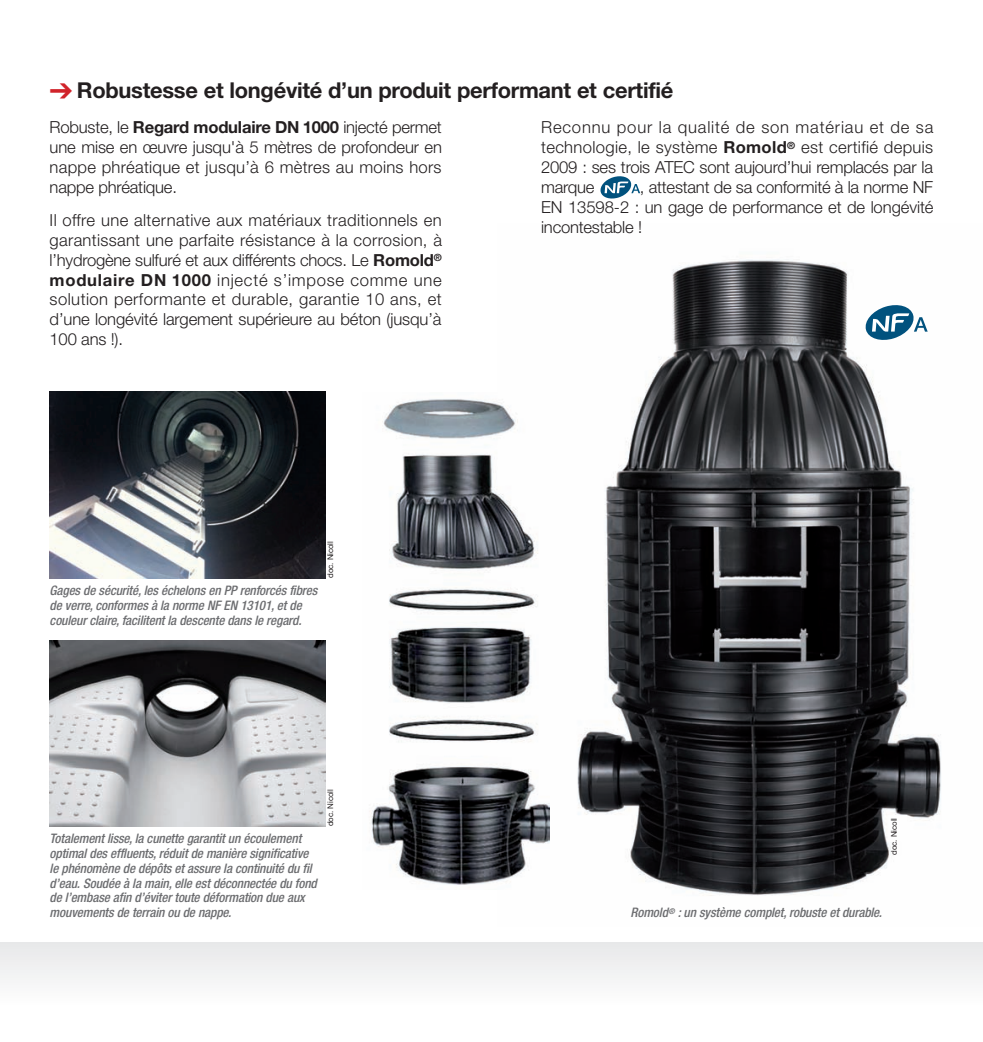
<style>
.page{position:relative;width:983px;height:1042px;background:#fff}
.page>*{position:absolute;margin:0;border:0;box-sizing:border-box;transform-origin:0 0}
.t1{font:700 21.88px "Helvetica Neue";letter-spacing:-.015em;color:#231f20}
.t2{font:300 16.62px/19.9px "Helvetica Neue";letter-spacing:-.01em;color:#231f20;text-align:justify}
.t3{font:italic 500 condensed 13.12px/14.9px "Helvetica Neue";letter-spacing:-.01em;color:#6c6d70}
.t4{font:7.88px "Helvetica Neue";letter-spacing:-.01em;color:#231f20}
.s1{color:#d1232a}
.s2{font-weight:700}
</style>
<div class="page">
<img style="left:549px;top:259px;width:392px;height:637px">
<div style="left:0;top:943px;width:982px;height:62px;background:#f2f3f4"></div>
<img style="left:50px;top:392px;width:275px;height:186px">
<svg style="left:600px;top:176px;width:40px;height:23px"></svg>
<img style="left:50px;top:640px;width:275px;height:186px">
<img style="left:369px;top:399px;width:180px;height:486px">
<svg style="left:865px;top:305px;width:62px;height:35px"></svg>
<h1 class="t1" style="left:50px;top:83px;width:625px"><span class="s1">➔</span> Robustesse et longévité d’un produit performant et certifié</h1>
<p class="t2" style="left:50px;top:119px;width:394px">Robuste, le <span class="s2">Regard modulaire DN 1000</span> injecté permet une mise en œuvre jusqu'à 5 mètres de profondeur en nappe phréatique et jusqu’à 6 mètres au moins hors nappe phréatique.</p>
<p class="t2" style="left:50px;top:211px;width:394px">Il offre une alternative aux matériaux traditionnels en garantissant une parfaite résistance à la corrosion, à l’hydrogène sulfuré et aux différents chocs. Le <span class="s2">Romold</span><sup>® </sup><span class="s2">modulaire DN 1000</span> injecté s’impose comme une solution performante et durable, garantie 10 ans, et d’une longévité largement supérieure au béton (jusqu’à 100 ans !).</p>
<p class="t3" style="left:50px;top:584px;width:269px">Gages de sécurité, les échelons en PP renforcés fibres de verre, conformes à la norme NF EN 13101, et de couleur claire, facilitent la descente dans le regard.</p>
<p class="t4" style="left:327px;top:578px;width:38px;rotate:-90deg">doc. Nicoll</p>
<p class="t3" style="left:50px;top:832px;width:269px">Totalement lisse, la cunette garantit un écoulement optimal des effluents, réduit de manière significative le phénomène de dépôts et assure la continuité du fil d’eau. Soudée à la main, elle est déconnectée du fond de l’embase afin d’éviter toute déformation due aux mouvements de terrain ou de nappe.</p>
<p class="t4" style="left:327px;top:826px;width:38px;rotate:-90deg">doc. Nicoll</p>
<p class="t2" style="left:541px;top:119px;width:393px">Reconnu pour la qualité de son matériau et de sa technologie, le système <span class="s2">Romold</span><sup>®</sup> est certifié depuis 2009 : ses trois ATEC sont aujourd’hui remplacés par la marque</p>
<p class="t2" style="left:541px;top:179px;width:394px;text-indent:99px">, attestant de sa conformité à la norme NF EN 13598-2 : un gage de performance et de longévité incontestable !</p>
<p class="t4" style="left:890px;top:855px;width:38px;rotate:-90deg">doc. Nicoll</p>
<p class="t3" style="left:630px;top:906px;width:253px">Romold<sup>®</sup> : un système complet, robuste et durable.</p>
</div>
